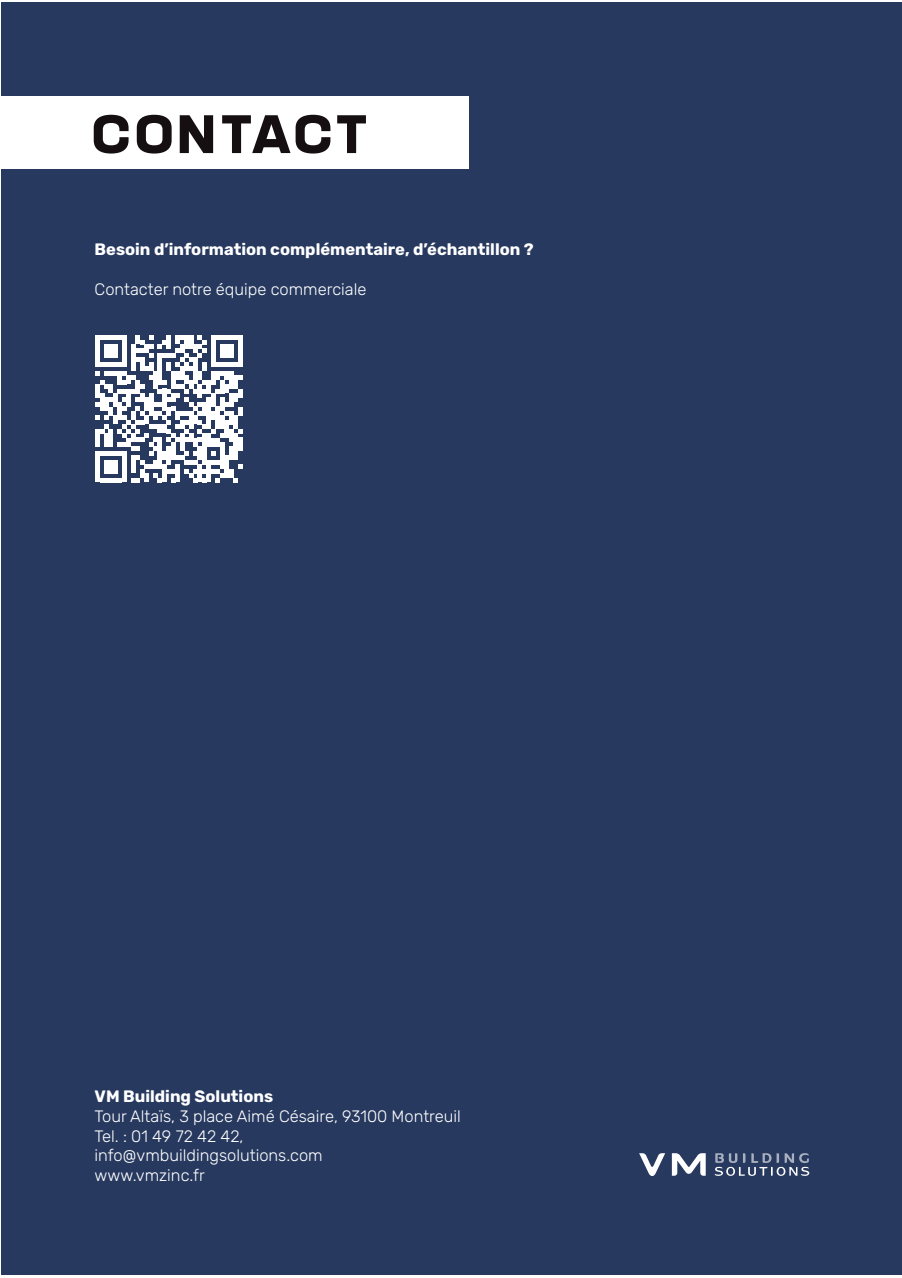
<style>
.page{position:relative;width:902px;height:1278px;background:#fff}
.page>*{position:absolute;margin:0;border:0;box-sizing:border-box;transform-origin:0 0}
.t1{font:700 54px "Manual";letter-spacing:.035em;color:#160f11}
.t2{font:300 16.5px "Rubik";color:#fff}
.t3{font:700 16.5px "Rubik";color:#fff}
</style>
<div class="page">
<div style="left:1px;top:3px;width:901px;height:1271px;background:#27395f"></div>
<svg style="left:714px;top:1153px;width:95px;height:22px"></svg>
<svg style="left:639px;top:1153px;width:66px;height:22px"></svg>
<div style="left:1px;top:96px;width:468px;height:73px;background:#fff"></div>
<svg style="left:95px;top:335px;width:147px;height:147px"></svg>
<p class="t1" style="left:91px;top:100px;width:279px">CONTACT</p>
<h1 class="t1" style="left:91px;top:100px;width:347px">THANK YOU</h1>
<p class="t3" style="left:95px;top:240px;width:440px">Besoin d’information complémentaire, d’échantillon ?</p>
<p class="t2" style="left:95px;top:280px;width:273px">Contacter notre équipe commerciale</p>
<p class="t3" style="left:95px;top:1086px;width:180px">VM Building Solutions</p>
<p class="t2" style="left:95px;top:1106px;width:368px">Tour Altaïs, 3 place Aimé Césaire, 93100 Montreuil</p>
<p class="t2" style="left:95px;top:1126px;width:150px">Tel. : 01 49 72 42 42,</p>
<p class="t2" style="left:95px;top:1146px;width:229px">info@vmbuildingsolutions.com</p>
<p class="t2" style="left:95px;top:1166px;width:112px">www.vmzinc.fr</p>
</div>
